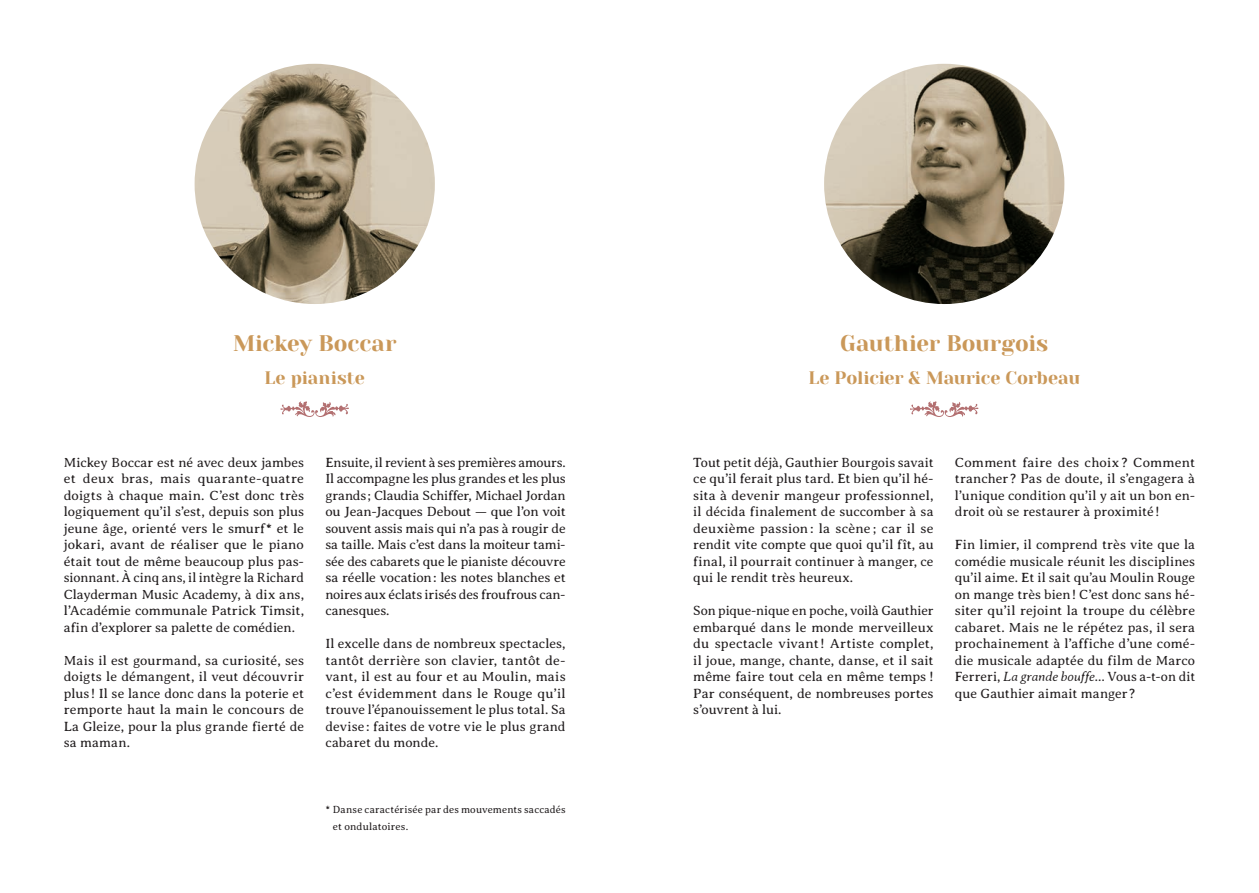
<style>
.page{position:relative;width:1259px;height:893px;background:#fff}
.page>*{position:absolute;margin:0;border:0;box-sizing:border-box;transform-origin:0 0}
.t1{font:22.5px "Yeseva One";letter-spacing:-.005em;color:#ca9859}
.t2{font:18px "Yeseva One";letter-spacing:-.005em;color:#ca9859}
.t3{font:300 13.5px/16.5px "Averia Serif Libre";color:#231f20;text-align:justify}
.t4{font:300 10.5px/16.5px "Averia Serif Libre";letter-spacing:.015em;color:#231f20}
.s1{font-style:italic}
</style>
<div class="page">
<img style="left:195px;top:64px;width:240px;height:240px;border-radius:120px">
<img style="left:824px;top:64px;width:240px;height:240px;border-radius:120px">
<svg style="left:280px;top:401px;width:69px;height:16px"></svg>
<svg style="left:910px;top:401px;width:68px;height:16px"></svg>
<h1 class="t1" style="left:233px;top:327px;width:165px">Mickey Boccar</h1>
<h2 class="t2" style="left:264px;top:365px;width:102px">Le pianiste</h2>
<p class="t3" style="left:64px;top:454px;width:242px">Mickey Boccar est né avec deux jambes et deux bras, mais quarante-quatre doigts à chaque main. C’est donc très logiquement qu’il s’est, depuis son plus jeune âge, orienté vers le smurf* et le jokari, avant de réaliser que le piano était tout de même beaucoup plus pas&shy;sionnant. À cinq ans, il intègre la Richard Clayderman Music Academy, à dix ans, l’Académie communale Patrick Timsit, afin d’explorer sa palette de comédien.</p>
<p class="t3" style="left:64px;top:652px;width:242px">Mais il est gourmand, sa curiosité, ses doigts le démangent, il veut découvrir plus ! Il se lance donc dans la poterie et remporte haut la main le concours de La Gleize, pour la plus grande fierté de sa maman.</p>
<p class="t3" style="left:325px;top:454px;width:242px">Ensuite, il revient à ses premières amours.<br>Il accompagne les plus grandes et les plus grands; Claudia Schiffer, Michael Jordan ou Jean-Jacques Debout — que l’on voit souvent assis mais qui n’a pas à rougir de sa taille. Mais c’est dans la moiteur tami&shy;sée des cabarets que le pianiste découvre sa réelle vocation: les notes blanches et noires aux éclats irisés des froufrous can&shy;canesques.</p>
<p class="t3" style="left:325px;top:635px;width:242px">Il excelle dans de nombreux spectacles, tantôt derrière son clavier, tantôt de&shy;vant, il est au four et au Moulin, mais c’est évidemment dans le Rouge qu’il trouve l’épanouissement le plus total. Sa devise : faites de votre vie le plus grand cabaret du monde.</p>
<p class="t4" style="left:333px;top:801px;width:234px;text-indent:-7px">* Danse caractérisée par des mouvements saccadés et ondulatoires.</p>
<h1 class="t1" style="left:840px;top:327px;width:210px">Gauthier Bourgois</h1>
<h2 class="t2" style="left:808px;top:365px;width:273px">Le Policier &amp; Maurice Corbeau</h2>
<p class="t3" style="left:693px;top:454px;width:242px">Tout petit déjà, Gauthier Bourgois savait ce qu’il ferait plus tard. Et bien qu’il hé&shy;sita à devenir mangeur professionnel, il décida finalement de succomber à sa deuxième passion: la scène ; car il se rendit vite compte que quoi qu’il fît, au final, il pourrait continuer à manger, ce qui le rendit très heureux.</p>
<p class="t3" style="left:693px;top:602px;width:242px">Son pique-nique en poche, voilà Gauthier embarqué dans le monde merveilleux du spectacle vivant! Artiste complet, il joue, mange, chante, danse, et il sait même faire tout cela en même temps !<br>Par conséquent, de nombreuses portes s’ouvrent à lui.</p>
<p class="t3" style="left:955px;top:454px;width:242px">Comment faire des choix ? Comment trancher ? Pas de doute, il s’engagera à l’unique condition qu’il y ait un bon en&shy;droit où se restaurer à proximité!</p>
<p class="t3" style="left:955px;top:536px;width:242px">Fin limier, il comprend très vite que la comédie musicale réunit les disciplines qu’il aime. Et il sait qu’au Moulin Rouge on mange très bien! C’est donc sans hé&shy;siter qu’il rejoint la troupe du célèbre cabaret. Mais ne le répétez pas, il sera prochainement à l’affiche d’une comé&shy;die musicale adaptée du film de Marco Ferreri, <span class="s1">La grande bouffe</span>… Vous a-t-on dit que Gauthier aimait manger ?</p>
</div>
